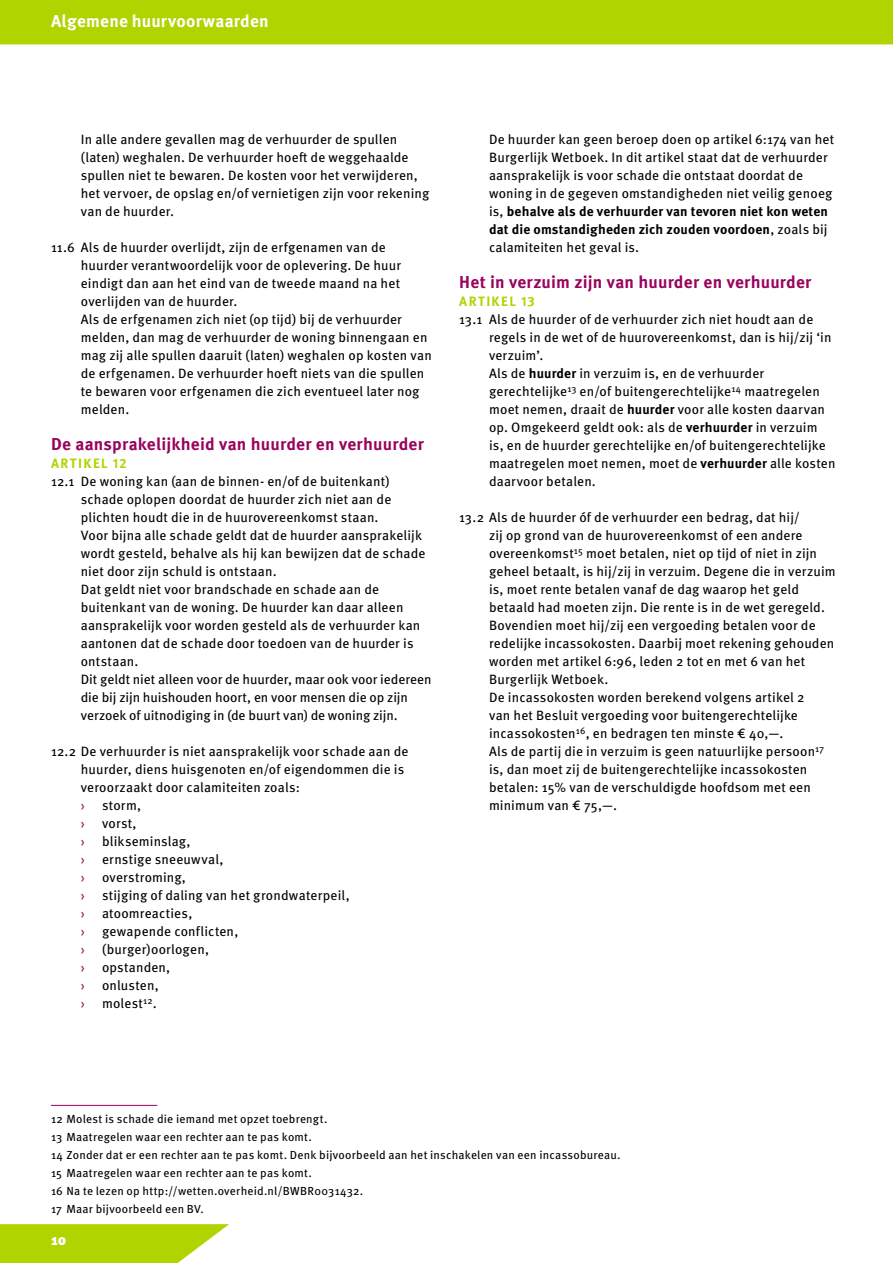
<style>
.page{position:relative;width:893px;height:1263px;background:#fff}
.page>*{position:absolute;margin:0;border:0;box-sizing:border-box;transform-origin:0 0}
.t1{font:700 17.25px "Meta Pro";letter-spacing:.01em;color:#99045d}
.t2{font:700 17.25px "Meta Pro";letter-spacing:.015em;color:#fff}
.t3{font:900 15px "Meta Pro";color:#fff}
.t4{font:13.5px/18px "Meta Pro";letter-spacing:.01em;color:#000}
.t5{font:700 13.5px "Meta Pro";letter-spacing:.105em;color:#b0d400}
.t6{font:13.5px "Meta Pro";color:#99045d}
.t7{font:11.7px/18px "Meta Pro";letter-spacing:.02em;color:#000}
.s1{font-weight:700}
</style>
<div class="page">
<svg style="left:0;top:1224px;width:229px;height:39px;background:#b9d81d"></svg>
<div style="left:0;top:0;width:893px;height:44px;background:#b0d400"></div>
<hr style="left:51px;top:1105px;width:106px;height:1px;background:#99045d">
<p class="t2" style="left:51px;top:7px;width:219px">Algemene huurvoorwaarden</p>
<p class="t4" style="left:81px;top:129px;width:350px">In alle andere gevallen mag de verhuurder de spullen (laten) weghalen. De verhuurder hoeft de weggehaalde spullen niet te bewaren. De kosten voor het verwijderen, het vervoer, de opslag en/of vernietigen zijn voor rekening van de huurder.</p>
<p class="t4" style="left:81px;top:237px;width:353px;text-indent:-30px">11.6 Als de huurder overlijdt, zijn de erfgenamen van de huurder verantwoordelijk voor de oplevering. De huur eindigt dan aan het eind van de tweede maand na het overlijden van de huurder.<br>Als de erfgenamen zich niet (op tijd) bij de verhuurder melden, dan mag de verhuurder de woning binnengaan en mag zij alle spullen daaruit (laten) weghalen op kosten van de erfgenamen. De verhuurder hoeft niets van die spullen te bewaren voor erfgenamen die zich eventueel later nog melden.</p>
<p class="t1" style="left:51px;top:431px;width:375px">De aansprakelijkheid van huurder en verhuurder</p>
<p class="t5" style="left:51px;top:453px;width:77px">Artikel 12</p>
<p class="t4" style="left:81px;top:471px;width:352px;text-indent:-30px">12.1 De woning kan (aan de binnen- en/of de buitenkant) schade oplopen doordat de huurder zich niet aan de plichten houdt die in de huurovereenkomst staan.<br>Voor bijna alle schade geldt dat de huurder aansprakelijk wordt gesteld, behalve als hij kan bewijzen dat de schade niet door zijn schuld is ontstaan.<br>Dat geldt niet voor brandschade en schade aan de buitenkant van de woning. De huurder kan daar alleen aansprakelijk voor worden gesteld als de verhuurder kan aantonen dat de schade door toedoen van de huurder is ontstaan.<br>Dit geldt niet alleen voor de huurder, maar ook voor iedereen die bij zijn huishouden hoort, en voor mensen die op zijn verzoek of uitnodiging in (de buurt van) de woning zijn.</p>
<p class="t4" style="left:81px;top:741px;width:329px;text-indent:-30px">12.2 De verhuurder is niet aansprakelijk voor schade aan de huurder, diens huisgenoten en/of eigendommen die is veroorzaakt door calamiteiten zoals:</p>
<p class="t6" style="left:81px;top:795px;width:6px">›</p>
<p class="t4" style="left:102px;top:795px;width:41px">storm,</p>
<p class="t6" style="left:81px;top:813px;width:6px">›</p>
<p class="t4" style="left:102px;top:813px;width:36px">vorst,</p>
<p class="t6" style="left:81px;top:831px;width:6px">›</p>
<p class="t4" style="left:102px;top:831px;width:90px">blikseminslag,</p>
<p class="t6" style="left:81px;top:849px;width:6px">›</p>
<p class="t4" style="left:102px;top:849px;width:123px">ernstige sneeuwval,</p>
<p class="t6" style="left:81px;top:867px;width:6px">›</p>
<p class="t4" style="left:102px;top:867px;width:85px">overstroming,</p>
<p class="t6" style="left:81px;top:885px;width:6px">›</p>
<p class="t4" style="left:102px;top:885px;width:249px">stijging of daling van het grondwaterpeil,</p>
<p class="t6" style="left:81px;top:903px;width:6px">›</p>
<p class="t4" style="left:102px;top:903px;width:92px">atoomreacties,</p>
<p class="t6" style="left:81px;top:921px;width:6px">›</p>
<p class="t4" style="left:102px;top:921px;width:138px">gewapende conflicten,</p>
<p class="t6" style="left:81px;top:939px;width:6px">›</p>
<p class="t4" style="left:102px;top:939px;width:108px">(burger)oorlogen,</p>
<p class="t6" style="left:81px;top:957px;width:6px">›</p>
<p class="t4" style="left:102px;top:957px;width:70px">opstanden,</p>
<p class="t6" style="left:81px;top:975px;width:6px">›</p>
<p class="t4" style="left:102px;top:975px;width:58px">onlusten,</p>
<p class="t6" style="left:81px;top:993px;width:6px">›</p>
<p class="t4" style="left:102px;top:993px;width:56px">molest<sup>12</sup>.</p>
<p class="t4" style="left:489px;top:129px;width:347px">De huurder kan geen beroep doen op artikel 6:174 van het Burgerlijk Wetboek. In dit artikel staat dat de verhuurder aansprakelijk is voor schade die ontstaat doordat de woning in de gegeven omstandigheden niet veilig genoeg is, <span class="s1">behalve als de verhuurder van tevoren niet kon weten dat die omstandigheden zich zouden voordoen</span>, zoals bij calamiteiten het geval is.</p>
<p class="t1" style="left:459px;top:269px;width:354px">Het in verzuim zijn van huurder en verhuurder</p>
<p class="t5" style="left:459px;top:291px;width:77px">Artikel 13</p>
<p class="t4" style="left:489px;top:309px;width:348px;text-indent:-30px">13.1 Als de huurder of de verhuurder zich niet houdt aan de regels in de wet of de huurovereenkomst, dan is hij/zij ‘in verzuim’.<br>Als de <span class="s1">huurder</span> in verzuim is, en de verhuurder gerechtelijke<sup>13</sup> en/of buitengerechtelijke<sup>14</sup> maatregelen moet nemen, draait de <span class="s1">huurder</span> voor alle kosten daarvan op. Omgekeerd geldt ook: als de <span class="s1">verhuurder</span> in verzuim is, en de huurder gerechtelijke en/of buitengerechtelijke maatregelen moet nemen, moet de <span class="s1">verhuurder</span> alle kosten daarvoor betalen.</p>
<p class="t4" style="left:489px;top:507px;width:348px;text-indent:-30px">13.2 Als de huurder óf de verhuurder een bedrag, dat hij/<br>zij op grond van de huurovereenkomst of een andere overeenkomst<sup>15</sup> moet betalen, niet op tijd of niet in zijn geheel betaalt, is hij/zij in verzuim. Degene die in verzuim is, moet rente betalen vanaf de dag waarop het geld betaald had moeten zijn. Die rente is in de wet geregeld.<br>Bovendien moet hij/zij een vergoeding betalen voor de redelijke incassokosten. Daarbij moet rekening gehouden worden met artikel 6:96, leden 2 tot en met 6 van het Burgerlijk Wetboek.<br>De incassokosten worden berekend volgens artikel 2<br>van het Besluit vergoeding voor buitengerechtelijke incassokosten<sup>16</sup>, en bedragen ten minste € 40,—.<br>Als de partij die in verzuim is geen natuurlijke persoon<sup>17 </sup>is, dan moet zij de buitengerechtelijke incassokosten betalen: 15% van de verschuldigde hoofdsom met een minimum van € 75,—.</p>
<p class="t7" style="left:51px;top:1109px;width:571px">12 Molest is schade die iemand met opzet toebrengt.<br>13 Maatregelen waar een rechter aan te pas komt.<br>14 Zonder dat er een rechter aan te pas komt. Denk bijvoorbeeld aan het inschakelen van een incassobureau.<br>15 Maatregelen waar een rechter aan te pas komt.<br>16 Na te lezen op http://wetten.overheid.nl/BWBR0031432.<br>17 Maar bijvoorbeeld een BV.</p>
<p class="t3" style="left:51px;top:1228px;width:17px">10</p>
</div>
